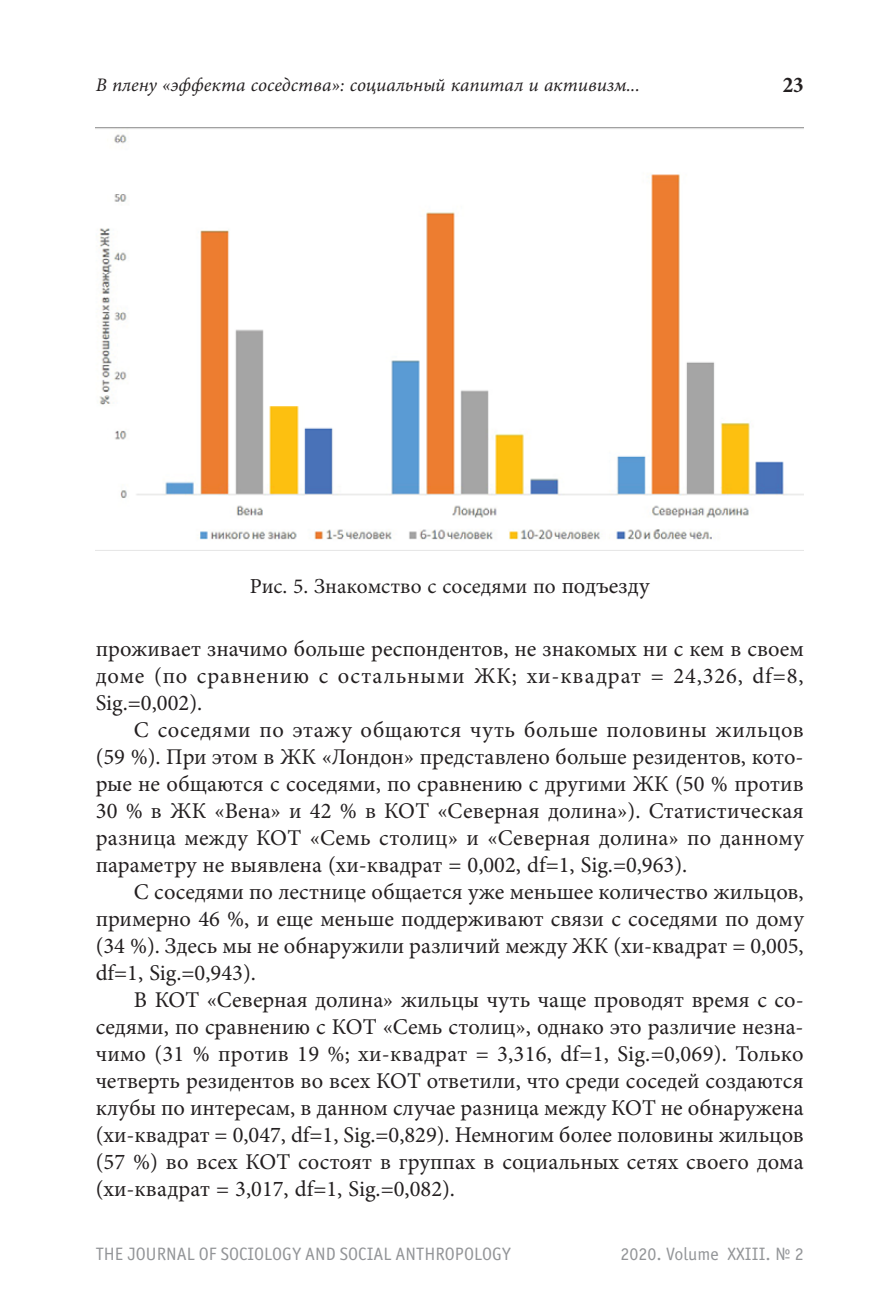
<style>
.page{position:relative;width:893px;height:1308px;background:#fff}
.page>*{position:absolute;margin:0;border:0;box-sizing:border-box;transform-origin:0 0}
.t1{font:22.5px/27px "Minion Pro";color:#231f20;text-align:justify}
.t2{font:700 condensed 22.5px "Minion Pro";color:#231f20}
.t3{font:21.38px "Minion Pro";color:#231f20}
.t4{font:italic 19.12px "Minion Pro";color:#231f20}
.t5{font:18px "Officina Sans Book ITC";color:#939598}
.s1{font-size:22.5px}
</style>
<div class="page">
<img style="left:96px;top:128px;width:708px;height:423px">
<p class="t4" style="left:96px;top:78px;width:546px">В плену «эффекта соседства»: социальный капитал и активизм...</p>
<p class="t2" style="left:783px;top:76px;width:22px">23</p>
<p class="t3" style="left:250px;top:577px;width:401px">Рис. 5. Знакомство с соседями по <span class="s1">подъезду</span></p>
<p class="t1" style="left:96px;top:637px;width:710px">проживает значимо больше респондентов, не знакомых ни с кем в своем доме (по сравнению с остальными ЖК; хи-квадрат = 24,326, df=8, Sig.=0,002).</p>
<p class="t1" style="left:96px;top:718px;width:710px;text-indent:38px">С соседями по этажу общаются чуть больше половины жильцов (59 %). При этом в ЖК «Лондон» представлено больше резидентов, кото&shy;рые не общаются с соседями, по сравнению с другими ЖК (50 % против 30 % в ЖК «Вена» и 42 % в КОТ «Северная долина»). Статистическая разница между КОТ «Семь столиц» и «Северная долина» по данному параметру не выявлена (хи-квадрат = 0,002, df=1, Sig.=0,963).</p>
<p class="t1" style="left:96px;top:880px;width:710px;text-indent:38px">С соседями по лестнице общается уже меньшее количество жильцов, примерно 46 %, и еще меньше поддерживают связи с соседями по дому (34 %). Здесь мы не обнаружили различий между ЖК (хи-квадрат = 0,005, df=1, Sig.=0,943).</p>
<p class="t1" style="left:96px;top:988px;width:710px;text-indent:38px">В КОТ «Северная долина» жильцы чуть чаще проводят время с со&shy;седями, по сравнению с КОТ «Семь столиц», однако это различие незна&shy;чимо (31 % против 19 %; хи-квадрат = 3,316, df=1, Sig.=0,069). Только четверть резидентов во всех КОТ ответили, что среди соседей создаются клубы по интересам, в данном случае разница между КОТ не обнаружена (хи-квадрат = 0,047, df=1, Sig.=0,829). Немногим более половины жильцов (57 %) во всех КОТ состоят в группах в социальных сетях своего дома (хи-квадрат = 3,017, df=1, Sig.=0,082).</p>
<p class="t5" style="left:96px;top:1247px;width:417px">ТНЕ JОURNАL OF SOCIOLOGY AND SOCIAL ANTHROPOLOGY</p>
<p class="t5" style="left:620px;top:1247px;width:185px">2020. Volume XXIII. № 2</p>
</div>
